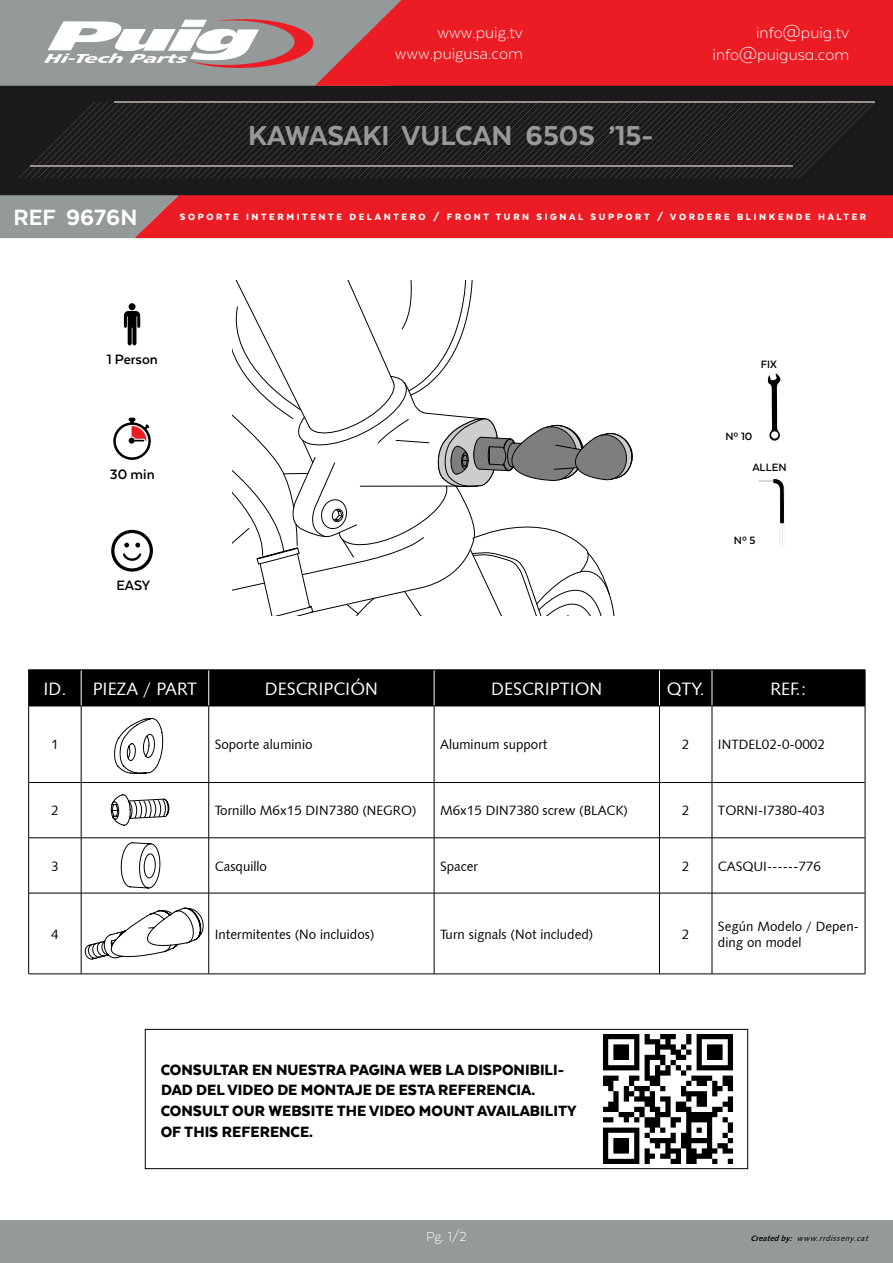
<style>
.page{position:relative;width:893px;height:1263px;background:#fff}
.page>*{position:absolute;margin:0;border:0;box-sizing:border-box;transform-origin:0 0}
.t1{font:800 31.5px "Texta";color:#999}
.t2{font:800 25.5px "Texta";color:#fff}
.t3{font:18px "Humanist 531 BT Roman A";color:#fff}
.t4{font:300 18px/21.6px "Texta Alt";color:#fff;text-align:right}
.t5{font:300 18px/21.6px "Texta";color:#fff;text-align:right}
.t6{font:900 17.25px/20.5px "Texta";color:#000}
.t7{font:700 15.6px "Texta Alt";color:#000}
.t8{font:300 15px "Texta";color:#fff}
.t9{font:13.5px/16.2px "Humanist 531 BT Roman A";color:#000}
.t10{font:700 12.15px "Texta Alt";color:#000}
.t11{font:900 10.5px "Texta";letter-spacing:.25em;color:#fff}
.t12{font:italic 7.8px "Humanist 531 BT Roman A";color:#000}
.s1{font-family:"Humanist 531 BT Bold A"}
</style>
<div class="page">
<div style="left:29px;top:670px;width:836px;height:36px;background:#000"></div>
<hr style="left:81px;top:670px;width:1px;height:36px;background:#fff">
<hr style="left:208px;top:670px;width:1px;height:36px;background:#fff">
<hr style="left:434px;top:670px;width:1px;height:36px;background:#fff">
<hr style="left:659px;top:670px;width:1px;height:36px;background:#fff">
<hr style="left:712px;top:670px;width:1px;height:36px;background:#fff">
<hr style="left:29px;top:706px;width:52px;height:1px;background:#000">
<hr style="left:81px;top:706px;width:128px;height:1px;background:#000">
<hr style="left:209px;top:706px;width:225px;height:1px;background:#000">
<hr style="left:434px;top:706px;width:225px;height:1px;background:#000">
<hr style="left:659px;top:706px;width:53px;height:1px;background:#000">
<hr style="left:712px;top:706px;width:153px;height:1px;background:#000">
<hr style="left:81px;top:706px;width:1px;height:76px;background:#000">
<hr style="left:208px;top:706px;width:1px;height:76px;background:#000">
<hr style="left:434px;top:706px;width:1px;height:76px;background:#000">
<hr style="left:659px;top:706px;width:1px;height:76px;background:#000">
<hr style="left:712px;top:706px;width:1px;height:76px;background:#000">
<hr style="left:29px;top:782px;width:52px;height:1px;background:#000">
<hr style="left:81px;top:782px;width:128px;height:1px;background:#000">
<hr style="left:81px;top:783px;width:1px;height:55px;background:#000">
<hr style="left:209px;top:782px;width:225px;height:1px;background:#000">
<hr style="left:208px;top:783px;width:1px;height:55px;background:#000">
<hr style="left:434px;top:782px;width:225px;height:1px;background:#000">
<hr style="left:434px;top:783px;width:1px;height:55px;background:#000">
<hr style="left:659px;top:782px;width:53px;height:1px;background:#000">
<hr style="left:659px;top:783px;width:1px;height:55px;background:#000">
<hr style="left:712px;top:782px;width:153px;height:1px;background:#000">
<hr style="left:712px;top:783px;width:1px;height:55px;background:#000">
<hr style="left:29px;top:837px;width:52px;height:1px;background:#000">
<hr style="left:81px;top:837px;width:128px;height:1px;background:#000">
<hr style="left:81px;top:838px;width:1px;height:55px;background:#000">
<hr style="left:209px;top:837px;width:225px;height:1px;background:#000">
<hr style="left:208px;top:838px;width:1px;height:55px;background:#000">
<hr style="left:434px;top:837px;width:225px;height:1px;background:#000">
<hr style="left:434px;top:838px;width:1px;height:55px;background:#000">
<hr style="left:659px;top:837px;width:53px;height:1px;background:#000">
<hr style="left:659px;top:838px;width:1px;height:55px;background:#000">
<hr style="left:712px;top:837px;width:153px;height:1px;background:#000">
<hr style="left:712px;top:838px;width:1px;height:55px;background:#000">
<hr style="left:29px;top:893px;width:52px;height:1px;background:#000">
<hr style="left:81px;top:893px;width:128px;height:1px;background:#000">
<hr style="left:81px;top:893px;width:1px;height:80px;background:#000">
<hr style="left:209px;top:893px;width:225px;height:1px;background:#000">
<hr style="left:208px;top:893px;width:1px;height:80px;background:#000">
<hr style="left:434px;top:893px;width:225px;height:1px;background:#000">
<hr style="left:434px;top:893px;width:1px;height:80px;background:#000">
<hr style="left:659px;top:893px;width:53px;height:1px;background:#000">
<hr style="left:659px;top:893px;width:1px;height:80px;background:#000">
<hr style="left:712px;top:893px;width:153px;height:1px;background:#000">
<hr style="left:712px;top:893px;width:1px;height:80px;background:#000">
<hr style="left:28px;top:669px;width:53px;height:1px;background:#000">
<hr style="left:28px;top:670px;width:1px;height:36px;background:#000">
<hr style="left:81px;top:669px;width:128px;height:1px;background:#000">
<hr style="left:209px;top:669px;width:225px;height:1px;background:#000">
<hr style="left:434px;top:669px;width:225px;height:1px;background:#000">
<hr style="left:659px;top:669px;width:53px;height:1px;background:#000">
<hr style="left:712px;top:669px;width:153px;height:1px;background:#000">
<hr style="left:865px;top:670px;width:1px;height:36px;background:#000">
<hr style="left:28px;top:706px;width:1px;height:76px;background:#000">
<hr style="left:865px;top:706px;width:1px;height:76px;background:#000">
<hr style="left:28px;top:782px;width:1px;height:56px;background:#000">
<hr style="left:865px;top:782px;width:1px;height:56px;background:#000">
<hr style="left:28px;top:838px;width:1px;height:55px;background:#000">
<hr style="left:865px;top:838px;width:1px;height:55px;background:#000">
<hr style="left:28px;top:893px;width:1px;height:80px;background:#000">
<hr style="left:865px;top:893px;width:1px;height:80px;background:#000">
<hr style="left:28px;top:973px;width:53px;height:1px;background:#000">
<hr style="left:81px;top:973px;width:128px;height:1px;background:#000">
<hr style="left:209px;top:973px;width:225px;height:1px;background:#000">
<hr style="left:434px;top:973px;width:225px;height:1px;background:#000">
<hr style="left:659px;top:973px;width:53px;height:1px;background:#000">
<hr style="left:712px;top:973px;width:153px;height:1px;background:#000">
<svg style="left:121px;top:842px;width:39px;height:47px"></svg>
<svg style="left:84px;top:907px;width:120px;height:52px"></svg>
<svg style="left:114px;top:718px;width:49px;height:56px"></svg>
<svg style="left:111px;top:794px;width:58px;height:32px"></svg>
<div style="left:145px;top:1029px;width:603px;height:140px;border:1px solid #000"></div>
<img style="left:603px;top:1034px;width:129px;height:129px">
<div style="left:0;top:1220px;width:893px;height:43px;background:#949999"></div>
<div style="left:0;top:85px;width:893px;height:110px;background:#1a1a1c"></div>
<hr style="left:114px;top:101px;width:761px;height:1px;background:#99918c">
<svg style="left:18px;top:102px;width:857px;height:76px"></svg>
<div style="left:476px;top:0;width:417px;height:86px;background:#eb1c24"></div>
<svg style="left:0;top:0;width:476px;height:86px;background:#b88284"></svg>
<svg style="left:0;top:195px;width:893px;height:43px;background:#da3138"></svg>
<svg style="left:233px;top:281px;width:400px;height:335px"></svg>
<svg style="left:113px;top:418px;width:38px;height:42px"></svg>
<svg style="left:124px;top:303px;width:16px;height:42px"></svg>
<svg style="left:759px;top:478px;width:26px;height:68px"></svg>
<svg style="left:111px;top:530px;width:42px;height:42px"></svg>
<svg style="left:768px;top:373px;width:12px;height:68px"></svg>
<h3 class="t5" style="left:395px;top:21px;width:130px">www.puig.tv www.puigusa.com</h3>
<h3 class="t4" style="left:712px;top:22px;width:138px">info@puig.tv info@puigusa.com</h3>
<h1 class="t1" style="left:248px;top:119px;width:407px">KAWASAKI VULCAN 650S ’15-</h1>
<h2 class="t2" style="left:14px;top:204px;width:125px">REF 9676N</h2>
<p class="t11" style="left:180px;top:212px;width:688px">SOPORTE INTERMITENTE DELANTERO / FRONT TURN SIGNAL SUPPORT / VORDERE BLINKENDE HALTER</p>
<p class="t7" style="left:107px;top:351px;width:53px">1 Person</p>
<p class="t7" style="left:110px;top:466px;width:46px">30 min</p>
<p class="t7" style="left:116px;top:577px;width:35px">EASY</p>
<p class="t10" style="left:761px;top:358px;width:18px">FIX</p>
<p class="t10" style="left:725px;top:430px;width:28px">Nº 10</p>
<p class="t10" style="left:752px;top:461px;width:36px">ALLEN</p>
<p class="t10" style="left:734px;top:534px;width:23px">Nº 5</p>
<p class="t3" style="left:43px;top:677px;width:24px">ID.</p>
<p class="t3" style="left:93px;top:677px;width:106px">PIEZA / PART</p>
<p class="t3" style="left:265px;top:677px;width:115px">DESCRIPCIÓN</p>
<p class="t3" style="left:491px;top:677px;width:113px">DESCRIPTION</p>
<p class="t3" style="left:667px;top:677px;width:39px">QTY.</p>
<p class="t3" style="left:770px;top:677px;width:38px">REF.:</p>
<p class="t9" style="left:51px;top:736px;width:9px">1</p>
<p class="t9" style="left:215px;top:736px;width:99px">Soporte aluminio</p>
<p class="t9" style="left:440px;top:736px;width:109px">Aluminum support</p>
<p class="t9" style="left:682px;top:736px;width:9px">2</p>
<p class="t9" style="left:718px;top:736px;width:108px">INTDEL02-0-0002</p>
<p class="t9" style="left:51px;top:802px;width:9px">2</p>
<p class="t9" style="left:215px;top:802px;width:203px">Tornillo M6x15 DIN7380 (NEGRO)</p>
<p class="t9" style="left:440px;top:802px;width:189px">M6x15 DIN7380 screw (BLACK)</p>
<p class="t9" style="left:682px;top:802px;width:9px">2</p>
<p class="t9" style="left:718px;top:802px;width:108px">TORNI-I7380-403</p>
<p class="t9" style="left:51px;top:857px;width:9px">3</p>
<p class="t9" style="left:215px;top:857px;width:54px">Casquillo</p>
<p class="t9" style="left:440px;top:857px;width:40px">Spacer</p>
<p class="t9" style="left:682px;top:857px;width:9px">2</p>
<p class="t9" style="left:718px;top:857px;width:104px">CASQUI------776</p>
<p class="t9" style="left:51px;top:925px;width:9px">4</p>
<p class="t9" style="left:215px;top:925px;width:161px">Intermitentes (No incluidos)</p>
<p class="t9" style="left:440px;top:925px;width:155px">Turn signals (Not included)</p>
<p class="t9" style="left:682px;top:925px;width:9px">2</p>
<p class="t9" style="left:718px;top:917px;width:142px">Según Modelo / Depen&shy;ding on model</p>
<p class="t6" style="left:161px;top:1059px;width:405px">CONSULTAR EN NUESTRA PAGINA WEB LA DISPONIBILI-<br>DAD DEL VIDEO DE MONTAJE DE ESTA REFERENCIA.</p>
<p class="t6" style="left:161px;top:1100px;width:417px">CONSULT OUR WEBSITE THE VIDEO MOUNT AVAILABILITY<br>OF THIS REFERENCE.</p>
<p class="t8" style="left:426px;top:1228px;width:42px">Pg. 1/2</p>
<p class="t12" style="left:750px;top:1233px;width:122px"><span class="s1">Createdby:</span> www.rrdisseny.cat</p>
</div>
